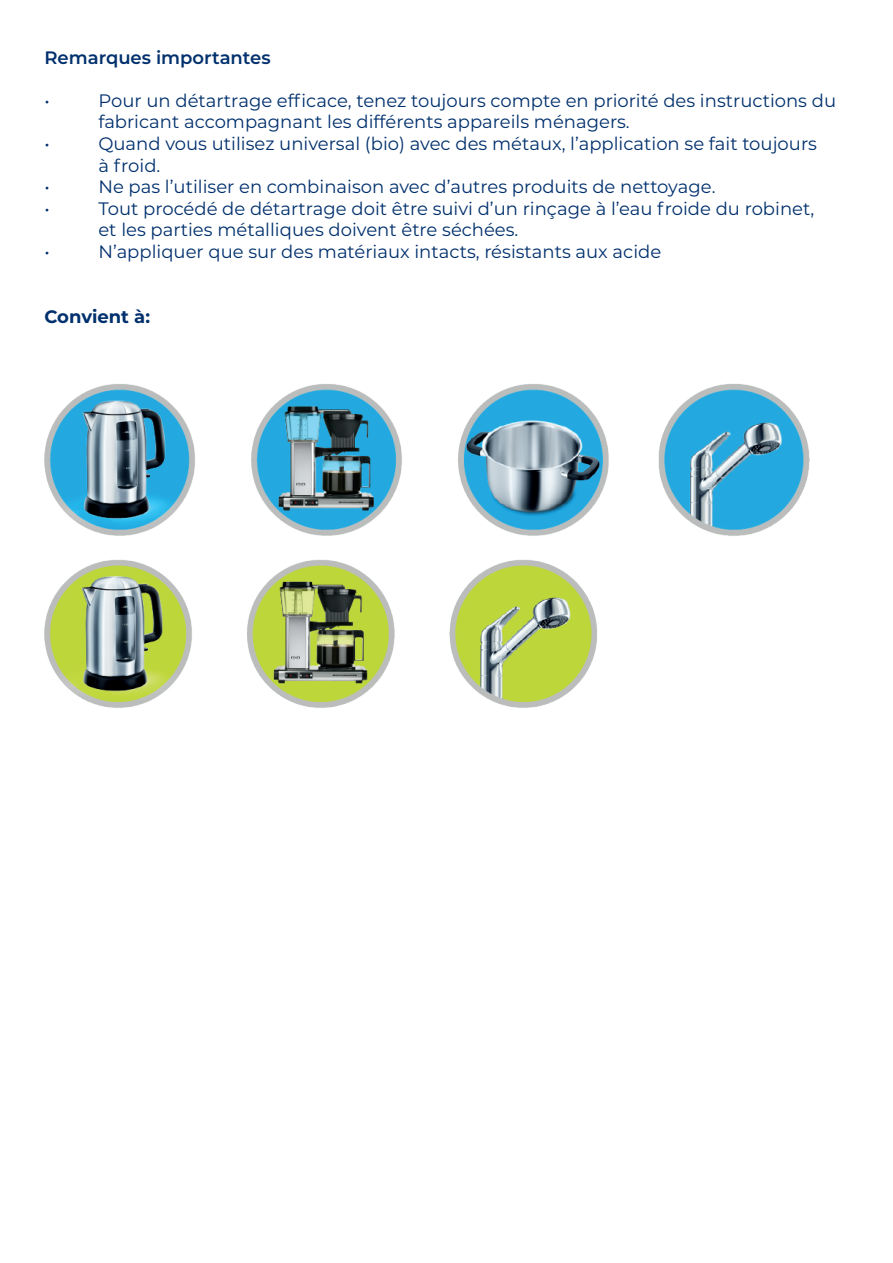
<style>
.page{position:relative;width:893px;height:1263px;background:#fff}
.page>*{position:absolute;margin:0;border:0;box-sizing:border-box;transform-origin:0 0}
.t1{font:18px/21.6px "Montserrat";color:#00306d}
.t2{font:600 18px "Montserrat";color:#00306d}
.t3{font:700 18px "Montserrat";color:#00306d}
</style>
<div class="page">
<img style="left:44px;top:560px;width:553px;height:148px">
<img style="left:44px;top:384px;width:766px;height:152px">
<p class="t2" style="left:44px;top:44px;width:228px">Remarques importantes</p>
<p class="t1" style="left:44px;top:89px;width:7px">•</p>
<p class="t1" style="left:98px;top:89px;width:739px">Pour un détartrage efficace, tenez toujours compte en priorité des instructions du fabricant accompagnant les différents appareils ménagers.</p>
<p class="t1" style="left:44px;top:132px;width:7px">•</p>
<p class="t1" style="left:98px;top:132px;width:720px">Quand vous utilisez universal (bio) avec des métaux, l’application se fait toujours à froid.</p>
<p class="t1" style="left:44px;top:175px;width:7px">•</p>
<p class="t1" style="left:98px;top:175px;width:618px">Ne pas l’utiliser en combinaison avec d’autres produits de nettoyage.</p>
<p class="t1" style="left:44px;top:197px;width:7px">•</p>
<p class="t1" style="left:98px;top:197px;width:717px">Tout procédé de détartrage doit être suivi d’un rinçage à l’eau froide du robinet, et les parties métalliques doivent être séchées.</p>
<p class="t1" style="left:44px;top:240px;width:7px">•</p>
<p class="t1" style="left:98px;top:240px;width:564px">N’appliquer que sur des matériaux intacts, résistants aux acide</p>
<p class="t3" style="left:44px;top:303px;width:107px">Convient à:</p>
</div>
